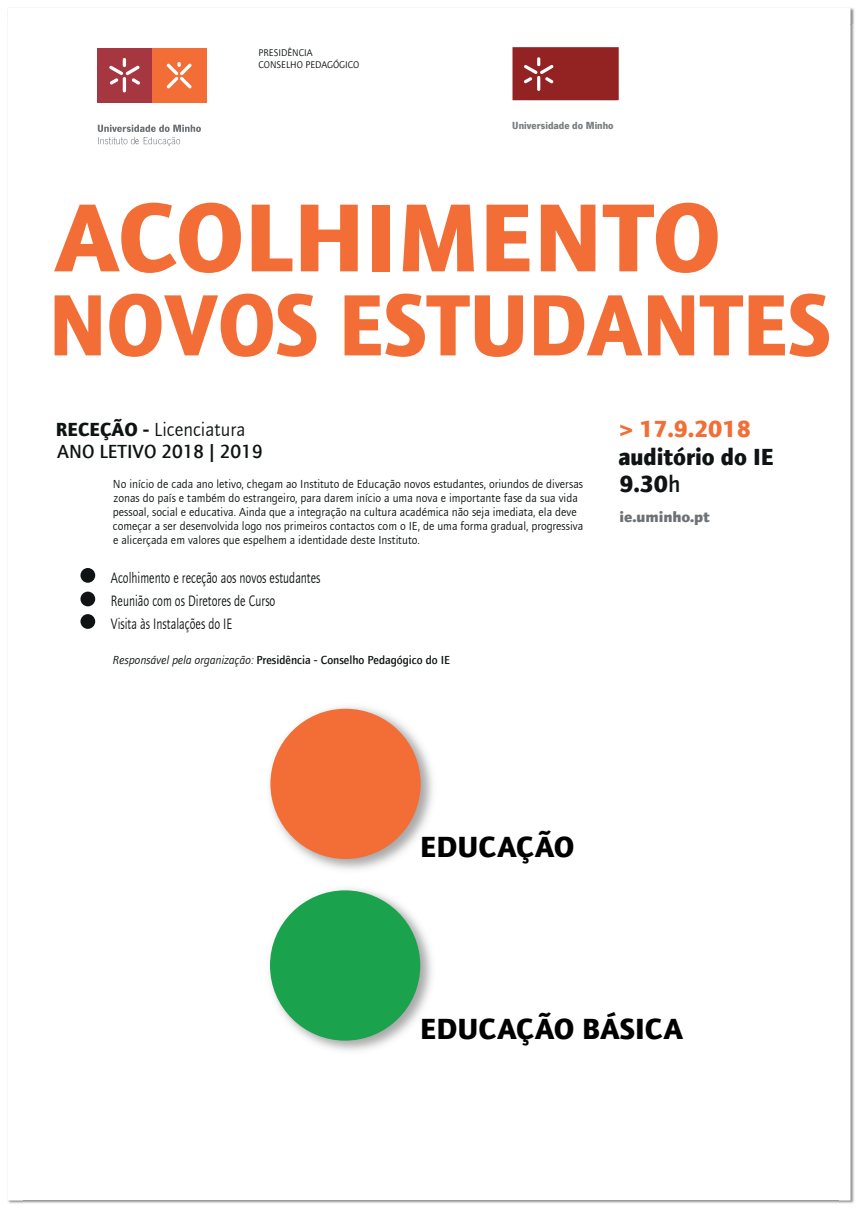
<style>
.page{position:relative;width:859px;height:1209px;background:#fff}
.page>*{position:absolute;margin:0;border:0;box-sizing:border-box;transform-origin:0 0}
.t1{font:700 100px "Foundry Journal";color:#f26e36}
.t2{font:700 90px "Foundry Journal";letter-spacing:-.005em;color:#f26e36;scale:.94 1}
.t3{font:700 30px "Foundry Journal";color:#000001}
.t4{font:700 24px "Foundry Journal";color:#0f1313}
.t5{font:700 24px "Foundry Journal";color:#f26e36}
.t6{font:500 19.5px/22px "Foundry Journal";color:#0f1313}
.t7{font:15.5px/23px "Foundry Journal";color:#0f1313;scale:.79 1}
.t8{font:700 15px "Foundry Journal";color:#6d7175;scale:1.1 1}
.t9{font:12px/14px "Foundry Journal";color:#0f1313}
.t10{font:500 12px "Foundry Journal";color:#0f1313}
.t11{font:700 10.6px "News Got T";color:#7a7e80}
.t12{font:10px/12px "Foundry Journal";color:#0f1313}
.s1{font-weight:700}
.s2{font-weight:400}
.s3{font-weight:400;font-style:italic}
.s4{font-weight:500}
</style>
<div class="page">
<img style="left:7px;top:8px;width:848px;height:16px">
<img style="left:838px;top:24px;width:16px;height:1180px">
<div style="left:9px;top:9px;width:841px;height:1191px;background:#fff"></div>
<svg style="left:512px;top:47px;width:107px;height:54px;background:#992f30"></svg>
<img style="left:269px;top:706px;width:164px;height:164px">
<div style="left:270px;top:709px;width:151px;height:150px;background:#f26e36;border-radius:50%"></div>
<img style="left:269px;top:888px;width:163px;height:163px">
<div style="left:270px;top:890px;width:150px;height:151px;background:#1aa24c;border-radius:50%"></div>
<div style="left:80px;top:568px;width:15px;height:15px;background:#0f1313;border-radius:50%"></div>
<div style="left:80px;top:592px;width:15px;height:14px;background:#0f1313;border-radius:50%"></div>
<div style="left:80px;top:614px;width:15px;height:15px;background:#0f1313;border-radius:50%"></div>
<div style="left:97px;top:48px;width:55px;height:54px;background:#a63740"></div>
<div style="left:152px;top:48px;width:54px;height:54px;background:#f26e36"></div>
<svg style="left:109px;top:58px;width:31px;height:34px"></svg>
<svg style="left:166px;top:62px;width:26px;height:27px"></svg>
<svg style="left:98px;top:125px;width:103px;height:21px"></svg>
<p class="t12" style="left:259px;top:47px;width:102px">PRESIDÊNCIA<br>CONSELHO PEDAGÓGICO</p>
<p class="t11" style="left:512px;top:119px;width:103px">Universidade do Minho</p>
<h1 class="t1" style="left:54px;top:178px;width:669px">ACOLHIMENTO</h1>
<h2 class="t2" style="left:48px;top:272px;width:834px">NOVOS ESTUDANTES</h2>
<h3 class="t6" style="left:56px;top:418px;width:209px"><span class="s1">RECEÇÃO -</span> <span class="s2">Licenciatura<br></span>ANO LETIVO 2018 | 2019</h3>
<p class="t9" style="left:113px;top:477px;width:472px">No início de cada ano letivo, chegam ao Instituto de Educação novos estudantes, oriundos de diversas zonas do país e também do estrangeiro, para darem início a uma nova e importante fase da sua vida pessoal, social e educativa. Ainda que a integração na cultura académica não seja imediata, ela deve começar a ser desenvolvida logo nos primeiros contactos com o IE, de uma forma gradual, progressiva e alicerçada em valores que espelhem a identidade deste Instituto.</p>
<p class="t7" style="left:111px;top:566px;width:267px">Acolhimento e receção aos novos estudantes<br>Reunião com os Diretores de Curso<br>Visita às Instalações do IE</p>
<p class="t10" style="left:113px;top:653px;width:339px"><span class="s3">Responsável pela organização:</span> Presidência - Conselho Pedagógico do IE</p>
<h3 class="t5" style="left:619px;top:415px;width:133px">&gt; 17.9.2018</h3>
<h3 class="t4" style="left:619px;top:470px;width:63px">9.30<span class="s4">h</span></h3>
<h3 class="t4" style="left:618px;top:442px;width:157px">auditório do IE</h3>
<p class="t8" style="left:619px;top:508px;width:84px">ie.uminho.pt</p>
<h3 class="t3" style="left:420px;top:829px;width:156px">EDUCAÇÃO</h3>
<h3 class="t3" style="left:420px;top:1011px;width:264px">EDUCAÇÃO BÁSICA</h3>
</div>
